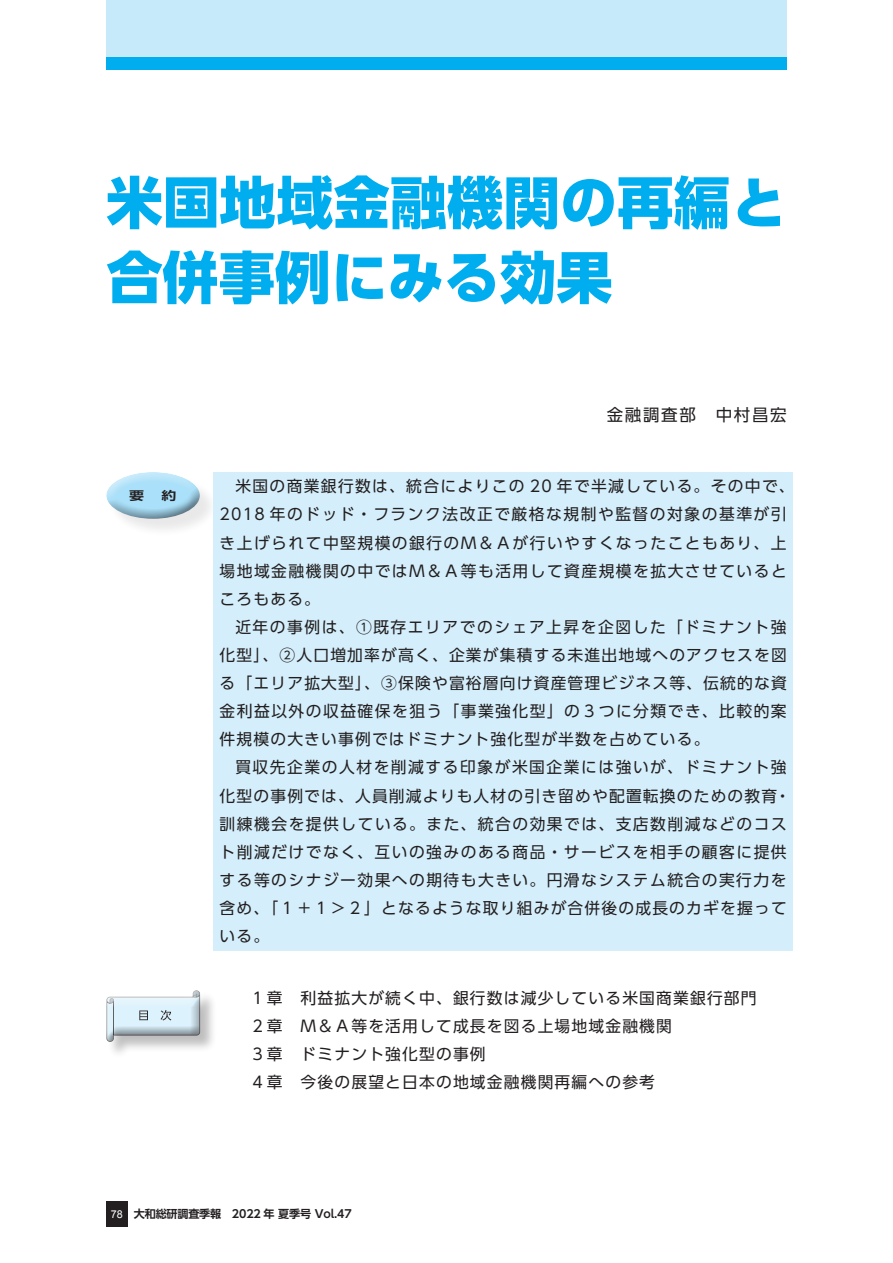
<style>
.page{position:relative;width:893px;height:1263px;background:#fff}
.page>*{position:absolute;margin:0;border:0;box-sizing:border-box;transform-origin:0 0}
.t1{font:800 56.25px/75px "UD Shin Go Pr 6";letter-spacing:.01em;color:#00aeef}
.t2{font:16.5px "UD Shin Go Pr 6";letter-spacing:.1em;color:#231f20}
.t3{font:15.75px/28px "UD Shin Go Pr 6";letter-spacing:.095em;color:#231f20}
.t4{font:15.75px/28px "UD Shin Go Pr 6";letter-spacing:.075em;color:#231f20}
.t5{font:700 11.85px "UD Shin Go Pr 6 De";color:#231f20;scale:1.27 1}
.t6{font:700 11.1px "UD Shin Go Pr 6 De";letter-spacing:-.01em;color:#231f20}
.s1{font-family:"Arial";font-weight:400;font-size:10.8px;color:#fff}
</style>
<div class="page">
<div style="left:106px;top:1201px;width:22px;height:26px;background:#231f20"></div>
<div style="left:106px;top:0;width:681px;height:57px;background:#c6eafa"></div>
<div style="left:106px;top:57px;width:681px;height:13px;background:#00aeef"></div>
<div style="left:109px;top:474px;width:109px;height:64px;background:#231f20;opacity:.1"></div>
<div style="left:96px;top:472px;width:107px;height:35px;background:#fff;opacity:.75"></div>
<div style="left:101px;top:485px;width:102px;height:36px;background:#231f20;opacity:.75"></div>
<div style="left:107px;top:991px;width:110px;height:68px;background:#231f20;opacity:.29"></div>
<div style="left:105px;top:989px;width:96px;height:49px;background:#fff"></div>
<div style="left:105px;top:992px;width:96px;height:51px;background:#231f20;opacity:.75"></div>
<div style="left:213px;top:472px;width:580px;height:478px;background:#d4effb"></div>
<h1 class="t1" style="left:106px;top:163px;width:682px">米国地域金融機関の再編と合併事例にみる効果</h1>
<p class="t5" style="left:129px;top:486px;width:39px">要　約</p>
<p class="t2" style="left:607px;top:401px;width:181px">金融調査部　中村昌宏</p>
<p class="t3" style="left:220px;top:472px;width:577px;text-indent:16px">米国の商業銀行数は、統合によりこの 20 年で半減している。その中で、<br>2018 年のドッド・フランク法改正で厳格な規制や監督の対象の基準が引き上げられて中堅規模の銀行のＭ＆Ａが行いやすくなったこともあり、上場地域金融機関の中ではＭ＆Ａ等も活用して資産規模を拡大させているところもある。</p>
<p class="t3" style="left:220px;top:612px;width:569px;text-align:justify;text-indent:16px">近年の事例は、①既存エリアでのシェア上昇を企図した「ドミナント強化型」、②人口増加率が高く、企業が集積する未進出地域へのアクセスを図る「エリア拡大型」、③保険や富裕層向け資産管理ビジネス等、伝統的な資金利益以外の収益確保を狙う「事業強化型」の３つに分類でき、比較的案件規模の大きい事例ではドミナント強化型が半数を占めている。</p>
<p class="t3" style="left:220px;top:753px;width:572px;text-indent:16px">買収先企業の人材を削減する印象が米国企業には強いが、ドミナント強化型の事例では、人員削減よりも人材の引き留めや配置転換のための教育・訓練機会を提供している。また、統合の効果では、支店数削減などのコスト削減だけでなく、互いの強みのある商品・サービスを相手の顧客に提供する等のシナジー効果への期待も大きい。円滑なシステム統合の実行力を含め、「１＋１＞２」となるような取り組みが合併後の成長のカギを握っている。</p>
<p class="t4" style="left:250px;top:984px;width:508px">１章　利益拡大が続く中、銀行数は減少している米国商業銀行部門<br>２章　Ｍ＆Ａ等を活用して成長を図る上場地域金融機関<br>３章　ドミナント強化型の事例<br>４章　今後の展望と日本の地域金融機関再編への参考</p>
<p class="t6" style="left:111px;top:1205px;width:242px"><span class="s1">78</span> 大和総研調査季報　2022 年 夏季号 Vol.47</p>
</div>
